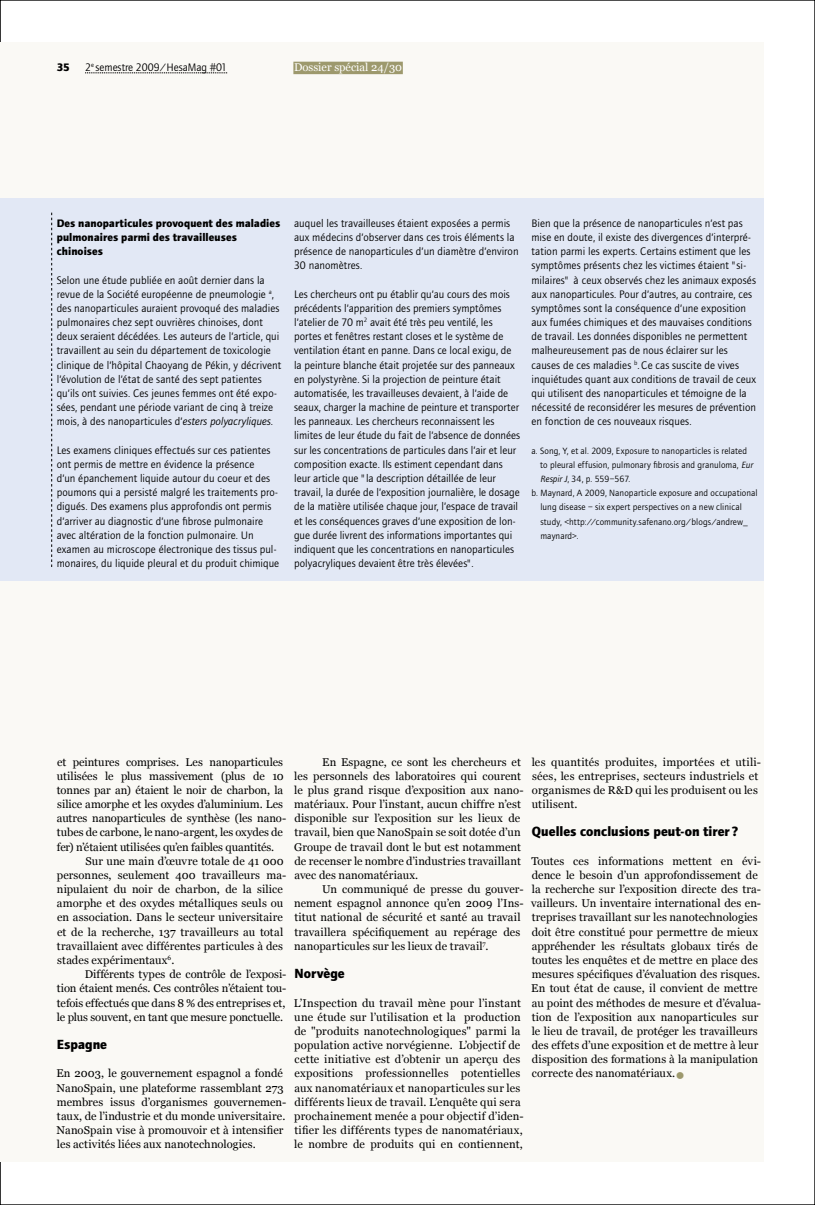
<style>
.page{position:relative;width:815px;height:1205px;background:#fff}
.page>*{position:absolute;margin:0;border:0;box-sizing:border-box;transform-origin:0 0}
.t1{font:700 25px "Foundry Journal";color:#9d996d}
.t2{font:700 13.75px "Foundry Journal";color:#000}
.t3{font:11.25px/14.1px "Georgia";letter-spacing:.01em;color:#000}
.t4{font:11.25px/14.1px "Foundry Journal";letter-spacing:.005em;color:#000}
.t5{font:700 11.25px/14.1px "Foundry Journal";letter-spacing:.005em;color:#000}
.t6{font:11.25px "Georgia";color:#fff}
.t7{font:9.38px "Foundry Journal";letter-spacing:.01em;color:#000}
.t8{font:6.5px "Foundry Journal";color:#000}
.s1{font-style:italic}
</style>
<div class="page">
<div style="left:0;top:43px;width:764px;height:1119px;background:#faf9f5"></div>
<div style="left:0;top:198px;width:764px;height:383px;background:#e2e8f5"></div>
<svg style="left:51px;top:213px;width:1px;height:354px"></svg>
<div style="left:293px;top:62px;width:110px;height:12px;background:#9d996d"></div>
<svg style="left:85px;top:73px;width:142px;height:1px"></svg>
<p class="t5" style="left:57px;top:60px;width:15px">35</p>
<p class="t4" style="left:85px;top:60px;width:144px">2 semestre 2009/HesaMag #01</p>
<p class="t6" style="left:294px;top:61px;width:110px">Dossier spécial 24/30</p>
<p class="t8" style="left:91px;top:61px;width:4px">e</p>
<p class="t5" style="left:57px;top:216px;width:225px">Des nanoparticules provoquent des maladies pulmonaires parmi des travailleuses chinoises</p>
<p class="t4" style="left:57px;top:273px;width:226px">Selon une étude publiée en août dernier dans la revue de la Société européenne de pneumologie <sup>a</sup>, des nanoparticules auraient provoqué des maladies pulmonaires chez sept ouvrières chinoises, dont deux seraient décédées. Les auteurs de l’article, qui travaillent au sein du département de toxicologie clinique de l’hôpital Chaoyang de Pékin, y décrivent l’évolution de l’état de santé des sept patientes qu’ils ont suivies. Ces jeunes femmes ont été expo&shy;sées, pendant une période variant de cinq à treize mois, à des nanoparticules d’<span class="s1">esters polyacryliques</span>.</p>
<p class="t4" style="left:57px;top:443px;width:224px">Les examens cliniques effectués sur ces patientes ont permis de mettre en évidence la présence<br>d’un épanchement liquide autour du coeur et des poumons qui a persisté malgré les traitements pro&shy;digués. Des examens plus approfondis ont permis d’arriver au diagnostic d’une fibrose pulmonaire avec altération de la fonction pulmonaire. Un examen au microscope électronique des tissus pul&shy;monaires, du liquide pleural et du produit chimique</p>
<p class="t4" style="left:294px;top:216px;width:226px">auquel les travailleuses étaient exposées a permis aux médecins d’observer dans ces trois éléments la présence de nanoparticules d’un diamètre d’environ 30 nanomètres.</p>
<p class="t4" style="left:294px;top:287px;width:228px">Les chercheurs ont pu établir qu’au cours des mois précédents l’apparition des premiers symptômes l’atelier de 70 m<sup>2</sup> avait été très peu ventilé, les portes et fenêtres restant closes et le système de ventilation étant en panne. Dans ce local exigu, de la peinture blanche était projetée sur des panneaux en polystyrène. Si la projection de peinture était automatisée, les travailleuses devaient, à l’aide de seaux, charger la machine de peinture et transporter les panneaux. Les chercheurs reconnaissent les limites de leur étude du fait de l’absence de données sur les concentrations de particules dans l’air et leur composition exacte. Ils estiment cependant dans leur article que "la description détaillée de leur travail, la durée de l’exposition journalière, le dosage de la matière utilisée chaque jour, l’espace de travail et les conséquences graves d’une exposition de lon&shy;gue durée livrent des informations importantes qui indiquent que les concentrations en nanoparticules polyacryliques devaient être très élevées".</p>
<p class="t4" style="left:531px;top:216px;width:226px">Bien que la présence de nanoparticules n’est pas mise en doute, il existe des divergences d’interpré&shy;tation parmi les experts. Certains estiment que les symptômes présents chez les victimes étaient "si&shy;milaires" à ceux observés chez les animaux exposés aux nanoparticules. Pour d’autres, au contraire, ces symptômes sont la conséquence d’une exposition aux fumées chimiques et des mauvaises conditions de travail. Les données disponibles ne permettent malheureusement pas de nous éclairer sur les causes de ces maladies <sup>b</sup>. Ce cas suscite de vives inquiétudes quant aux conditions de travail de ceux qui utilisent des nanoparticules et témoigne de la nécessité de reconsidérer les mesures de prévention en fonction de ces nouveaux risques.</p>
<p class="t7" style="left:531px;top:445px;width:217px">a. Song, Y, et al. 2009, Exposure to nanoparticles is related</p>
<p class="t7" style="left:540px;top:459px;width:214px">to pleural effusion, pulmonary fibrosis and granuloma, <span class="s1">Eur</span></p>
<p class="t7" style="left:540px;top:474px;width:92px"><span class="s1">Respir J</span>, 34, p. 559–567.</p>
<p class="t7" style="left:531px;top:488px;width:228px">b. Maynard, A 2009, Nanoparticle exposure and occupational</p>
<p class="t7" style="left:540px;top:502px;width:203px">lung disease – six expert perspectives on a new clinical</p>
<p class="t7" style="left:540px;top:516px;width:209px">study, &lt;http://community.safenano.org/blogs/andrew_</p>
<p class="t7" style="left:540px;top:530px;width:40px">maynard&gt;.</p>
<p class="t3" style="left:57px;top:754px;width:231px">et peintures comprises. Les nanoparticules utilisées le plus massivement (plus de 10 tonnes par an) étaient le noir de charbon, la silice amorphe et les oxydes d’aluminium. Les autres nanoparticules de synthèse (les nano&shy;tubes de carbone, le nano-argent, les oxydes de fer) n’étaient utilisées qu’en faibles quantités.</p>
<p class="t3" style="left:57px;top:854px;width:231px;text-indent:29px">Sur une main d’œuvre totale de 41 000 personnes, seulement 400 travailleurs ma&shy;nipulaient du noir de charbon, de la silice amorphe et des oxydes métalliques seuls ou en association. Dans le secteur universitaire et de la recherche, 137 travailleurs au total travaillaient avec différentes particules à des stades expérimentaux<sup>6</sup>.</p>
<p class="t3" style="left:57px;top:967px;width:231px;text-align:justify;text-indent:28px">Différents types de contrôle de l’exposi&shy;tion étaient menés. Ces contrôles n’étaient tou&shy;tefois effectués que dans 8 % des entreprises et, le plus souvent, en tant que mesure ponctuelle.</p>
<p class="t2" style="left:57px;top:1036px;width:52px">Espagne</p>
<p class="t3" style="left:56px;top:1066px;width:231px">En 2003, le gouvernement espagnol a fondé NanoSpain, une plateforme rassemblant 273 membres issus d’organismes gouvernemen&shy;taux, de l’industrie et du monde universitaire.<br>NanoSpain vise à promouvoir et à intensifier les activités liées aux nanotechnologies.</p>
<p class="t3" style="left:532px;top:754px;width:231px">les quantités produites, importées et utili&shy;sées, les entreprises, secteurs industriels et organismes de R&amp;D qui les produisent ou les utilisent.</p>
<p class="t2" style="left:532px;top:824px;width:208px">Quelles conclusions peut-on tirer ?</p>
<p class="t3" style="left:531px;top:854px;width:231px">Toutes ces informations mettent en évi&shy;dence le besoin d’un approfondissement de la recherche sur l’exposition directe des tra&shy;vailleurs. Un inventaire international des en&shy;treprises travaillant sur les nanotechnologies doit être constitué pour permettre de mieux appréhender les résultats globaux tirés de toutes les enquêtes et de mettre en place des mesures spécifiques d’évaluation des risques.<br>En tout état de cause, il convient de mettre au point des méthodes de mesure et d’évalua&shy;tion de l’exposition aux nanoparticules sur le lieu de travail, de protéger les travailleurs des effets d’une exposition et de mettre à leur disposition des formations à la manipulation correcte des nanomatériaux.</p>
<p class="t3" style="left:294px;top:754px;width:231px;text-indent:28px">En Espagne, ce sont les chercheurs et les personnels des laboratoires qui courent le plus grand risque d’exposition aux nano&shy;matériaux. Pour l’instant, aucun chiffre n’est disponible sur l’exposition sur les lieux de travail, bien que NanoSpain se soit dotée d’un Groupe de travail dont le but est notamment de recenser le nombre d’industries travaillant avec des nanomatériaux.</p>
<p class="t3" style="left:294px;top:882px;width:231px;text-indent:28px">Un communiqué de presse du gouver&shy;nement espagnol annonce qu’en 2009 l’Ins&shy;titut national de sécurité et santé au travail travaillera spécifiquement au repérage des nanoparticules sur les lieux de travail<sup>7</sup>.</p>
<p class="t2" style="left:294px;top:965px;width:52px">Norvège</p>
<p class="t3" style="left:294px;top:995px;width:231px">L’Inspection du travail mène pour l’instant une étude sur l’utilisation et la production de "produits nanotechnologiques" parmi la population active norvégienne. L’objectif de cette initiative est d’obtenir un aperçu des expositions professionnelles potentielles aux nanomatériaux et nanoparticules sur les différents lieux de travail. L’enquête qui sera prochainement menée a pour objectif d’iden&shy;tifier les différents types de nanomatériaux, le nombre de produits qui en contiennent,</p>
<h1 class="t1" style="left:672px;top:1060px;width:18px">•</h1>
</div>
